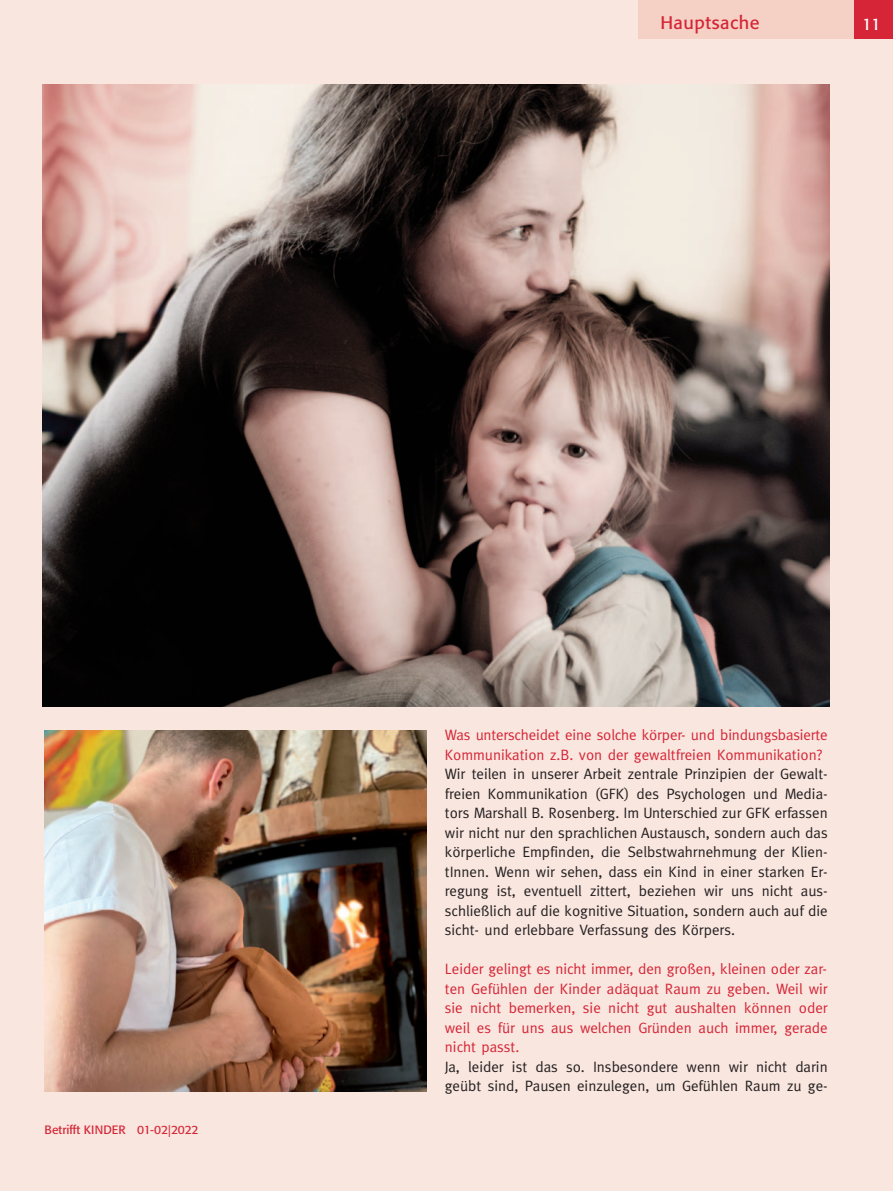
<style>
.page{position:relative;width:893px;height:1191px;background:#fff}
.page>*{position:absolute;margin:0;border:0;box-sizing:border-box;transform-origin:0 0}
.t1{font:18px "Formata";letter-spacing:.03em;color:#d52536}
.t2{font:16.5px "Formata";color:#fff}
.t3{font:15px/19.5px "Meta";color:#231f20;text-align:justify}
.t4{font:15px/19.5px "Meta";color:#d52536}
.t5{font:12px "Formata";color:#d52536}
</style>
<div class="page">
<div style="left:0;top:0;width:893px;height:1190px;background:#f9e6df"></div>
<div style="left:638px;top:0;width:255px;height:38px;background:#f5d1c5"></div>
<div style="left:855px;top:0;width:38px;height:38px;background:#d52536"></div>
<img style="left:44px;top:730px;width:383px;height:361px">
<img style="left:43px;top:84px;width:786px;height:622px">
<p class="t1" style="left:660px;top:12px;width:101px">Hauptsache</p>
<p class="t2" style="left:862px;top:14px;width:20px">11</p>
<p class="t5" style="left:45px;top:1122px;width:155px">Betrifft KINDER 01-02|2022</p>
<p class="t4" style="left:445px;top:725px;width:384px">Was unterscheidet eine solche körper- und bindungsbasierte<br>Kommunikation z.B. von der gewaltfreien Kommunikation?</p>
<p class="t3" style="left:445px;top:764px;width:384px">Wir teilen in unserer Arbeit zentrale Prinzipien der Gewalt&shy;freien Kommunikation (GFK) des Psychologen und Media&shy;tors Marshall B. Rosenberg. Im Unterschied zur GFK erfassen wir nicht nur den sprachlichen Austausch, sondern auch das körperliche Empfinden, die Selbstwahrnehmung der Klien&shy;tInnen. Wenn wir sehen, dass ein Kind in einer starken Er&shy;regung ist, eventuell zittert, beziehen wir uns nicht aus&shy;schließlich auf die kognitive Situation, sondern auch auf die sicht- und erlebbare Verfassung des Körpers.</p>
<p class="t4" style="left:445px;top:959px;width:384px;text-align:justify">Leider gelingt es nicht immer, den großen, kleinen oder zar&shy;ten Gefühlen der Kinder adäquat Raum zu geben. Weil wir sie nicht bemerken, sie nicht gut aushalten können oder weil es für uns aus welchen Gründen auch immer, gerade nicht passt.</p>
<p class="t3" style="left:445px;top:1056px;width:384px">Ja, leider ist das so. Insbesondere wenn wir nicht darin geübt sind, Pausen einzulegen, um Gefühlen Raum zu ge-</p>
</div>
